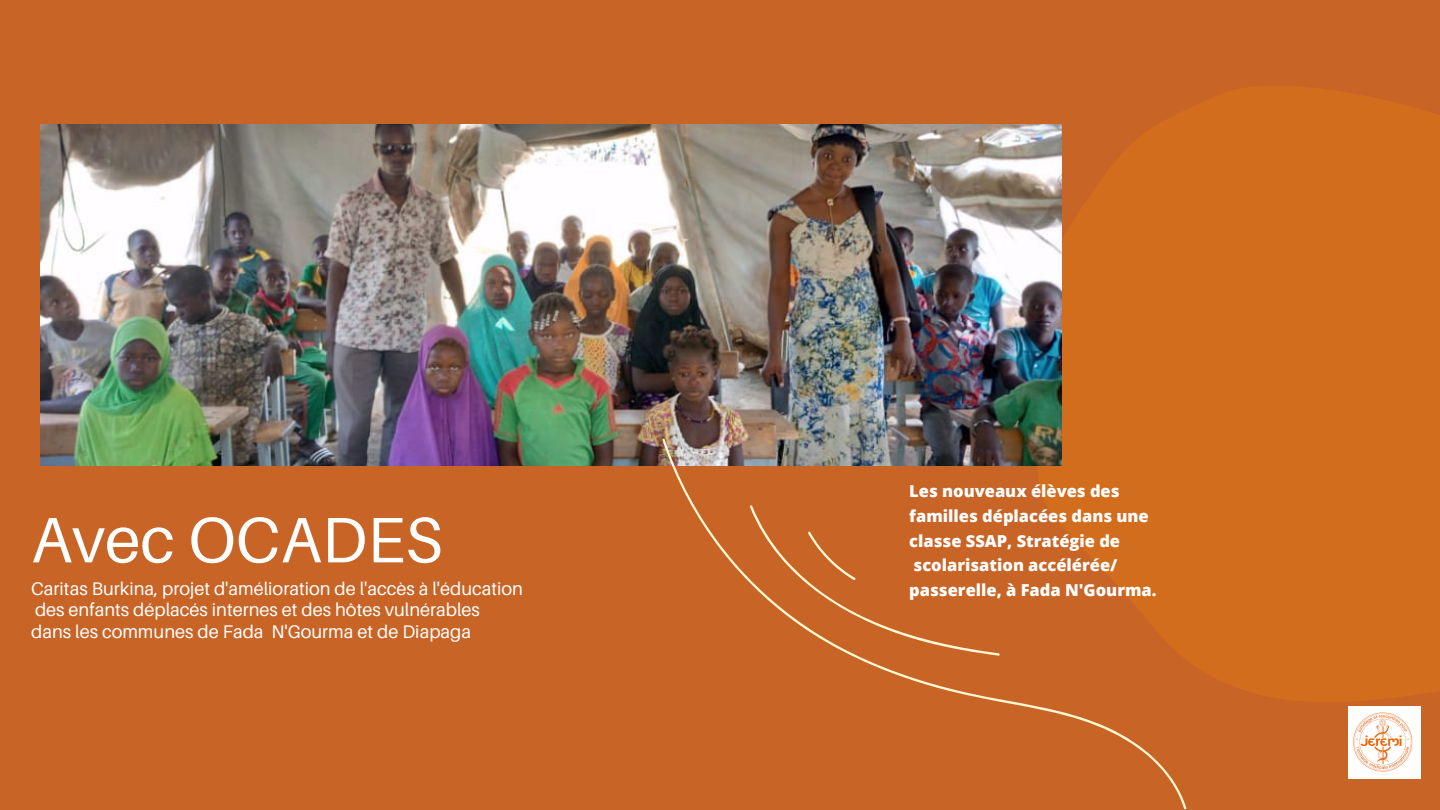
<style>
.page{position:relative;width:1440px;height:810px;background:#c86426}
.page>*{position:absolute;margin:0;border:0;box-sizing:border-box;transform-origin:0 0}
.t1{font:64.2px "Aileron";color:#fff}
.t2{font:18.2px/21.8px "Aileron";color:#fff}
.t3{font:800 16.5px/24.8px "Open Sans";color:#fff}
</style>
<div class="page">
<img style="left:40px;top:125px;width:1022px;height:340px">
<img style="left:1349px;top:706px;width:72px;height:72px">
<svg style="left:662px;top:438px;width:525px;height:372px"></svg>
<svg style="left:749px;top:505px;width:251px;height:151px"></svg>
<h1 class="t1" style="left:31px;top:500px;width:413px">Avec OCADES</h1>
<p class="t2" style="left:31px;top:577px;width:493px">Caritas Burkina, projet d'amélioration de l'accès à l'éducation des enfants déplacés internes et des hôtes vulnérables<br>dans les communes de Fada N'Gourma et de Diapaga</p>
<p class="t3" style="left:909px;top:478px;width:249px">Les nouveaux élèves des familles déplacées dans une classe SSAP, Stratégie de scolarisation accélérée/ passerelle, à Fada N'Gourma.</p>
</div>
